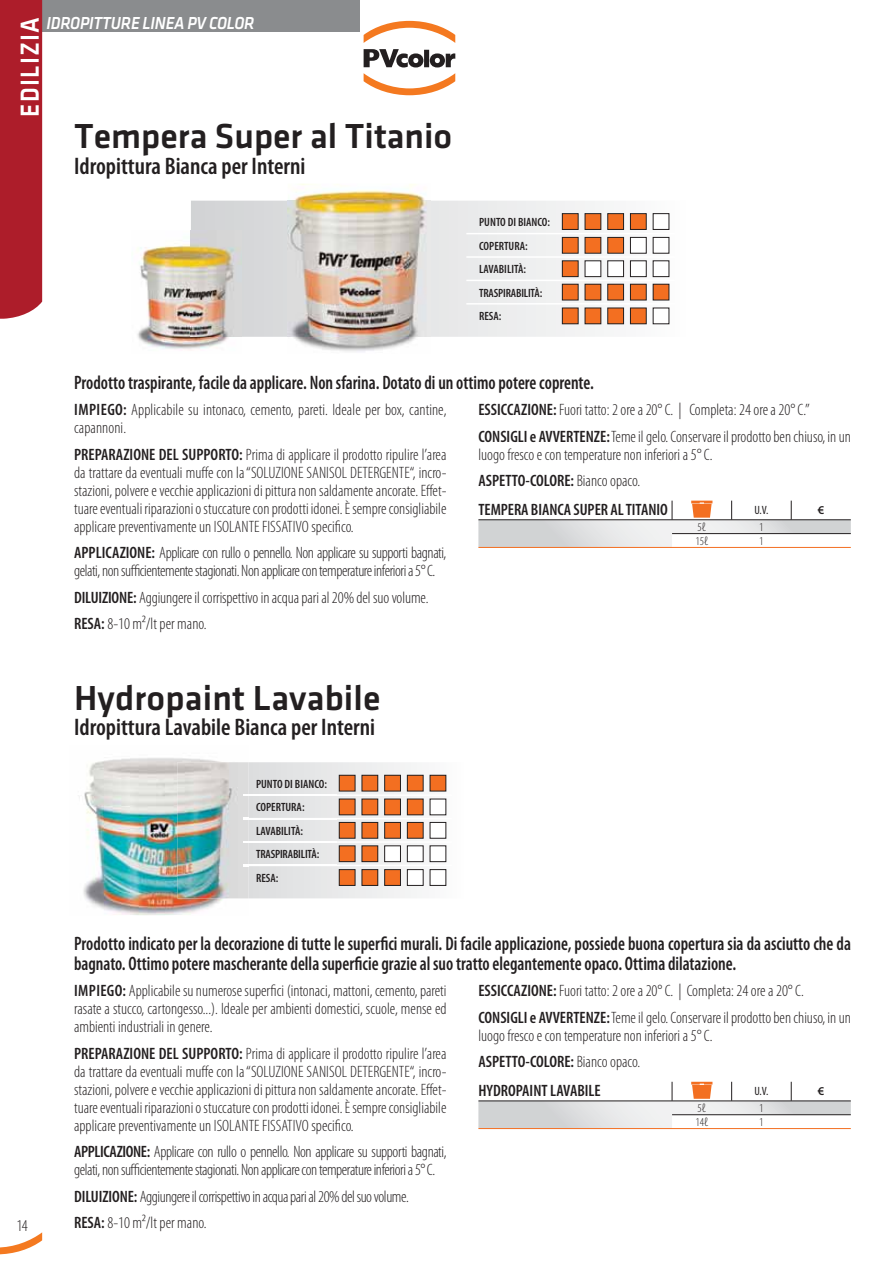
<style>
.page{position:relative;width:893px;height:1265px;background:#fff}
.page>*{position:absolute;margin:0;border:0;box-sizing:border-box;transform-origin:0 0}
.t1{font:500 36px "Klavika";color:#231f20}
.t2{font:500 27px "Klavika";letter-spacing:.055em;color:#fff;scale:.9 1}
.t3{font:600 condensed 24px "Myriad Pro";color:#231f20}
.t4{font:600 condensed 19.5px/19.5px "Myriad Pro";color:#231f20;scale:.9 1}
.t5{font:italic 500 18px "Klavika";letter-spacing:-.015em;color:#fff;scale:.9 1}
.t6{font:300 condensed 16.5px/18px "Myriad Pro";letter-spacing:-.005em;color:#231f20}
.t7{font:300 condensed 16.5px/18px "Myriad Pro";letter-spacing:-.025em;color:#231f20}
.t8{font:600 condensed 16.5px "Myriad Pro";letter-spacing:-.005em;color:#231f20}
.t9{font:600 condensed 12px/23.5px "Myriad Pro";color:#231f20}
.t10{font:300 condensed 12px "Myriad Pro";color:#231f20}
.t11{font:condensed 12px "Myriad Pro";color:#231f20}
.t12{font:600 12px "Myriad Pro";color:#231f20}
.s1{font-weight:600}
</style>
<div class="page">
<div style="left:0;top:0;width:359px;height:31px;background:#8a8c8e"></div>
<svg style="left:0;top:1232px;width:42px;height:22px"></svg>
<svg style="left:191px;top:201px;width:479px;height:136px"></svg>
<hr style="left:466px;top:233px;width:208px;height:1px;background:#fff">
<hr style="left:466px;top:256px;width:208px;height:2px;background:#fff">
<hr style="left:466px;top:279px;width:208px;height:2px;background:#fff">
<hr style="left:466px;top:303px;width:208px;height:1px;background:#fff">
<div style="left:562px;top:213px;width:16px;height:16px;background:#f36f21"></div>
<div style="left:562px;top:213px;width:16px;height:17px;border:1px solid #231f20"></div>
<div style="left:584px;top:213px;width:16px;height:16px;background:#f36f21"></div>
<div style="left:584px;top:213px;width:17px;height:17px;border:1px solid #231f20"></div>
<div style="left:607px;top:213px;width:16px;height:16px;background:#f36f21"></div>
<div style="left:607px;top:213px;width:16px;height:17px;border:1px solid #231f20"></div>
<div style="left:630px;top:213px;width:16px;height:16px;background:#f36f21"></div>
<div style="left:630px;top:213px;width:16px;height:17px;border:1px solid #231f20"></div>
<div style="left:653px;top:213px;width:15px;height:16px;background:#fff"></div>
<div style="left:652px;top:213px;width:17px;height:17px;border:1px solid #231f20"></div>
<div style="left:562px;top:237px;width:16px;height:16px;background:#f36f21"></div>
<div style="left:562px;top:237px;width:16px;height:16px;border:1px solid #231f20"></div>
<div style="left:584px;top:237px;width:16px;height:16px;background:#f36f21"></div>
<div style="left:584px;top:237px;width:17px;height:16px;border:1px solid #231f20"></div>
<div style="left:607px;top:237px;width:16px;height:16px;background:#f36f21"></div>
<div style="left:607px;top:237px;width:16px;height:16px;border:1px solid #231f20"></div>
<div style="left:630px;top:237px;width:16px;height:16px;background:#fff"></div>
<div style="left:630px;top:237px;width:16px;height:16px;border:1px solid #231f20"></div>
<div style="left:653px;top:237px;width:15px;height:16px;background:#fff"></div>
<div style="left:652px;top:237px;width:17px;height:16px;border:1px solid #231f20"></div>
<div style="left:562px;top:261px;width:16px;height:15px;background:#f36f21"></div>
<div style="left:562px;top:260px;width:16px;height:17px;border:1px solid #231f20"></div>
<div style="left:584px;top:261px;width:16px;height:15px;background:#fff"></div>
<div style="left:607px;top:261px;width:16px;height:15px;background:#fff"></div>
<div style="left:607px;top:260px;width:16px;height:17px;border:1px solid #231f20"></div>
<div style="left:630px;top:261px;width:16px;height:15px;background:#fff"></div>
<div style="left:630px;top:260px;width:16px;height:17px;border:1px solid #231f20"></div>
<div style="left:653px;top:261px;width:15px;height:15px;background:#fff"></div>
<div style="left:562px;top:284px;width:16px;height:16px;background:#f36f21"></div>
<div style="left:562px;top:284px;width:16px;height:16px;border:1px solid #231f20"></div>
<div style="left:584px;top:284px;width:16px;height:16px;background:#f36f21"></div>
<div style="left:584px;top:284px;width:17px;height:16px;border:1px solid #231f20"></div>
<div style="left:607px;top:284px;width:16px;height:16px;background:#f36f21"></div>
<div style="left:607px;top:284px;width:16px;height:16px;border:1px solid #231f20"></div>
<div style="left:630px;top:284px;width:16px;height:16px;background:#f36f21"></div>
<div style="left:630px;top:284px;width:16px;height:16px;border:1px solid #231f20"></div>
<div style="left:653px;top:284px;width:15px;height:16px;background:#f36f21"></div>
<div style="left:652px;top:284px;width:17px;height:16px;border:1px solid #231f20"></div>
<div style="left:562px;top:308px;width:16px;height:16px;background:#f36f21"></div>
<div style="left:562px;top:308px;width:16px;height:16px;border:1px solid #231f20"></div>
<div style="left:584px;top:308px;width:16px;height:16px;background:#f36f21"></div>
<div style="left:607px;top:308px;width:16px;height:16px;background:#f36f21"></div>
<div style="left:607px;top:308px;width:16px;height:16px;border:1px solid #231f20"></div>
<div style="left:630px;top:308px;width:16px;height:16px;background:#f36f21"></div>
<div style="left:630px;top:308px;width:16px;height:16px;border:1px solid #231f20"></div>
<div style="left:653px;top:308px;width:15px;height:16px;background:#fff"></div>
<hr style="left:478px;top:547px;width:372px;height:1px;background:#f36f21">
<svg style="left:478px;top:500px;width:372px;height:47px"></svg>
<svg style="left:478px;top:1081px;width:372px;height:47px"></svg>
<img style="left:288px;top:184px;width:142px;height:168px">
<img style="left:288px;top:201px;width:142px;height:136px">
<img style="left:83px;top:758px;width:165px;height:157px">
<img style="left:177px;top:762px;width:66px;height:136px">
<svg style="left:243px;top:762px;width:204px;height:136px"></svg>
<img style="left:137px;top:231px;width:92px;height:119px">
<img style="left:191px;top:231px;width:50px;height:106px">
<svg style="left:363px;top:21px;width:92px;height:22px"></svg>
<svg style="left:363px;top:73px;width:92px;height:22px"></svg>
<svg style="left:363px;top:49px;width:92px;height:18px"></svg>
<div style="left:0;top:0;width:42px;height:319px;background:#ad1d2a"></div>
<h2 class="t2" style="left:20px;top:117px;width:112px;rotate:-90deg">EDILIZIA</h2>
<p class="t5" style="left:46px;top:12px;width:233px">IDROPITTURE LINEA PV COLOR</p>
<h1 class="t1" style="left:74px;top:123px;width:379px">Tempera Super al Titanio</h1>
<h3 class="t3" style="left:74px;top:157px;width:233px">Idropittura Bianca per Interni</h3>
<p class="t9" style="left:479px;top:211px;width:72px">PUNTO DI BIANCO:<br>COPERTURA:<br>LAVABILITÀ:<br>TRASPIRABILITÀ:<br>RESA:</p>
<p class="t6" style="left:17px;top:1217px;width:13px">14</p>
<p class="t4" style="left:74px;top:374px;width:579px">Prodotto traspirante, facile da applicare. Non sfarina. Dotato di un ottimo potere coprente.</p>
<p class="t6" style="left:74px;top:402px;width:374px"><span class="s1">IMPIEGO:</span> Applicabile su intonaco, cemento, pareti. Ideale per box, cantine, capannoni.</p>
<p class="t6" style="left:74px;top:447px;width:374px;text-align:justify"><span class="s1">PREPARAZIONE DEL SUPPORTO:</span> Prima di applicare il prodotto ripulire l’area da trattare da eventuali muffe con la “SOLUZIONE SANISOL DETERGENTE“, incro&shy;stazioni, polvere e vecchie applicazioni di pittura non saldamente ancorate. Effet&shy;tuare eventuali riparazioni o stuccature con prodotti idonei. È sempre consigliabile applicare preventivamente un ISOLANTE FISSATIVO specifico.</p>
<p class="t7" style="left:74px;top:545px;width:373px"><span class="s1">APPLICAZIONE:</span> Applicare con rullo o pennello. Non applicare su supporti bagnati, gelati, non sufficientemente stagionati. Non applicare con temperature inferiori a 5° C.</p>
<p class="t6" style="left:74px;top:585px;width:356px;line-height:26.5px"><span class="s1">DILUIZIONE:</span> Aggiungere il corrispettivo in acqua pari al 20% del suo volume.<br><span class="s1">RESA:</span> 8-10 m²/lt per mano.</p>
<p class="t6" style="left:478px;top:398px;width:374px;line-height:26.5px"><span class="s1">ESSICCAZIONE:</span> Fuori tatto: 2 ore a 20° C. | Completa: 24 ore a 20° C.”<br><span class="s1">CONSIGLI e AVVERTENZE:</span> Teme il gelo. Conservare il prodotto ben chiuso, in un</p>
<p class="t6" style="left:478px;top:442px;width:235px;line-height:26.5px">luogo fresco e con temperature non inferiori a 5° C.<br><span class="s1">ASPETTO-COLORE:</span> Bianco opaco.</p>
<p class="t8" style="left:478px;top:503px;width:191px">TEMPERA BIANCA SUPER AL TITANIO</p>
<p class="t11" style="left:754px;top:505px;width:16px">U.V.</p>
<p class="t12" style="left:817px;top:502px;width:8px">€</p>
<p class="t10" style="left:697px;top:522px;width:10px">5ℓ</p>
<p class="t10" style="left:759px;top:522px;width:6px">1</p>
<p class="t10" style="left:695px;top:536px;width:14px">15ℓ</p>
<p class="t10" style="left:759px;top:536px;width:6px">1</p>
<h1 class="t1" style="left:74px;top:684px;width:308px">Hydropaint Lavabile</h1>
<h3 class="t3" style="left:74px;top:718px;width:302px">Idropittura Lavabile Bianca per Interni</h3>
<p class="t9" style="left:256px;top:773px;width:72px">PUNTO DI BIANCO:<br>COPERTURA:<br>LAVABILITÀ:<br>TRASPIRABILITÀ:<br>RESA:</p>
<p class="t4" style="left:74px;top:935px;width:864px">Prodotto indicato per la decorazione di tutte le superfici murali. Di facile applicazione, possiede buona copertura sia da asciutto che da bagnato. Ottimo potere mascherante della superficie grazie al suo tratto elegantemente opaco. Ottima dilatazione.</p>
<p class="t6" style="left:74px;top:983px;width:374px;text-align:justify"><span class="s1">IMPIEGO:</span> Applicabile su numerose superfici (intonaci, mattoni, cemento, pareti rasate a stucco, cartongesso...). Ideale per ambienti domestici, scuole, mense ed ambienti industriali in genere.</p>
<p class="t6" style="left:74px;top:1045px;width:374px;text-align:justify"><span class="s1">PREPARAZIONE DEL SUPPORTO:</span> Prima di applicare il prodotto ripulire l’area da trattare da eventuali muffe con la “SOLUZIONE SANISOL DETERGENTE“, incro&shy;stazioni, polvere e vecchie applicazioni di pittura non saldamente ancorate. Effet&shy;tuare eventuali riparazioni o stuccature con prodotti idonei. È sempre consigliabile applicare preventivamente un ISOLANTE FISSATIVO specifico.</p>
<p class="t7" style="left:74px;top:1144px;width:374px"><span class="s1">APPLICAZIONE:</span> Applicare con rullo o pennello. Non applicare su supporti bagnati, gelati, non sufficientemente stagionati. Non applicare con temperature inferiori a 5° C.</p>
<p class="t7" style="left:74px;top:1184px;width:336px;line-height:26.5px"><span class="s1">DILUIZIONE:</span> Aggiungere il corrispettivo in acqua pari al 20% del suo volume.<br><span class="s1">RESA:</span> 8-10 m²/lt per mano.</p>
<p class="t6" style="left:478px;top:979px;width:374px;line-height:26.5px"><span class="s1">ESSICCAZIONE:</span> Fuori tatto: 2 ore a 20° C. | Completa: 24 ore a 20° C.<br><span class="s1">CONSIGLI e AVVERTENZE:</span> Teme il gelo. Conservare il prodotto ben chiuso, in un</p>
<p class="t6" style="left:478px;top:1023px;width:235px;line-height:26.5px">luogo fresco e con temperature non inferiori a 5° C.<br><span class="s1">ASPETTO-COLORE:</span> Bianco opaco.</p>
<p class="t8" style="left:478px;top:1084px;width:124px">HYDROPAINT LAVABILE</p>
<p class="t11" style="left:754px;top:1086px;width:16px">U.V.</p>
<p class="t12" style="left:817px;top:1083px;width:8px">€</p>
<p class="t10" style="left:697px;top:1103px;width:10px">5ℓ</p>
<p class="t10" style="left:759px;top:1103px;width:6px">1</p>
<p class="t10" style="left:695px;top:1117px;width:14px">14ℓ</p>
<p class="t10" style="left:759px;top:1117px;width:6px">1</p>
</div>
